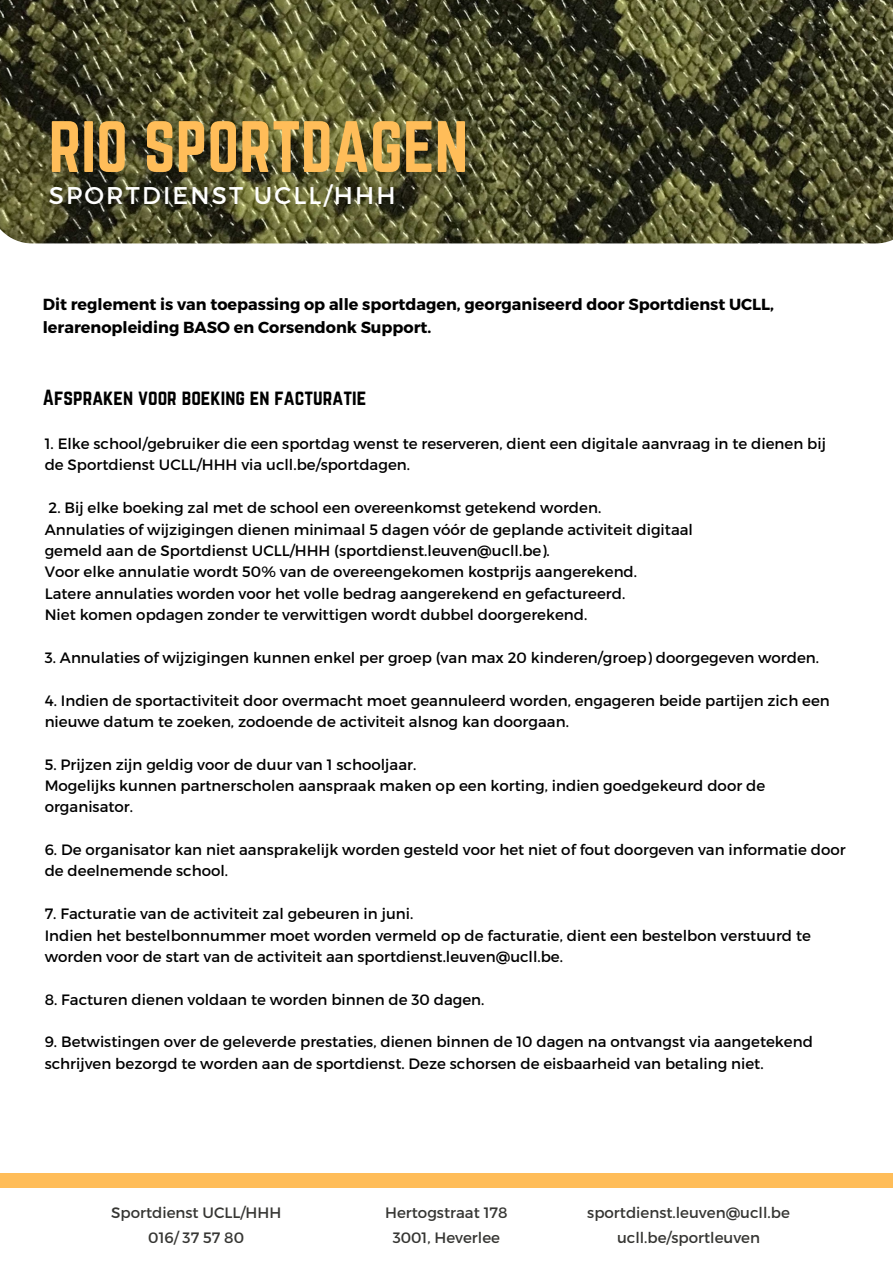
<style>
.page{position:relative;width:893px;height:1264px;background:#fff}
.page>*{position:absolute;margin:0;border:0;box-sizing:border-box;transform-origin:0 0}
.t1{font:63.6px "Norwester";color:#ffbd59}
.t2{font:24.15px "Montserrat";letter-spacing:.09em;color:#fff}
.t3{font:19.2px "Norwester";color:#000}
.t4{font:700 16.05px/23.5px "Montserrat";color:#000}
.t5{font:15px/21.3px "Montserrat";color:#000}
.t6{font:15px/25.2px "Montserrat";color:#363633;text-align:center}
</style>
<div class="page">
<div style="left:0;top:1173px;width:892px;height:14px;background:#ffbd59"></div>
<img style="left:0;top:0;width:892px;height:243px">
<h1 class="t1" style="left:49px;top:108px;width:421px">RIO SPORTDAGEN</h1>
<h2 class="t2" style="left:49px;top:180px;width:348px">SPORTDIENST UCLL/HHH</h2>
<p class="t4" style="left:43px;top:291px;width:732px">Dit reglement is van toepassing op alle sportdagen, georganiseerd door Sportdienst UCLL, lerarenopleiding BASO en Corsendonk Support.</p>
<p class="t3" style="left:43px;top:385px;width:325px">Afspraken voor boeking en facturatie</p>
<p class="t5" style="left:45px;top:432px;width:782px">1. Elke school/gebruiker die een sportdag wenst te reserveren, dient een digitale aanvraag in te dienen bij de Sportdienst UCLL/HHH via ucll.be/sportdagen.</p>
<p class="t5" style="left:45px;top:496px;width:649px">2. Bij elke boeking zal met de school een overeenkomst getekend worden.<br>Annulaties of wijzigingen dienen minimaal 5 dagen vóór de geplande activiteit digitaal gemeld aan de Sportdienst UCLL/HHH (sportdienst.leuven@ucll.be).<br>Voor elke annulatie wordt 50% van de overeengekomen kostprijs aangerekend.<br>Latere annulaties worden voor het volle bedrag aangerekend en gefactureerd.<br>Niet komen opdagen zonder te verwittigen wordt dubbel doorgerekend.</p>
<p class="t5" style="left:45px;top:646px;width:776px">3. Annulaties of wijzigingen kunnen enkel per groep (van max 20 kinderen/groep) doorgegeven worden.</p>
<p class="t5" style="left:45px;top:688px;width:786px">4. Indien de sportactiviteit door overmacht moet geannuleerd worden, engageren beide partijen zich een nieuwe datum te zoeken, zodoende de activiteit alsnog kan doorgaan.</p>
<p class="t5" style="left:45px;top:753px;width:722px">5. Prijzen zijn geldig voor de duur van 1 schooljaar.<br>Mogelijks kunnen partnerscholen aanspraak maken op een korting, indien goedgekeurd door de organisator.</p>
<p class="t5" style="left:45px;top:838px;width:802px">6. De organisator kan niet aansprakelijk worden gesteld voor het niet of fout doorgeven van informatie door de deelnemende school.</p>
<p class="t5" style="left:45px;top:902px;width:767px">7. Facturatie van de activiteit zal gebeuren in juni.<br>Indien het bestelbonnummer moet worden vermeld op de facturatie, dient een bestelbon verstuurd te worden voor de start van de activiteit aan sportdienst.leuven@ucll.be.</p>
<p class="t5" style="left:45px;top:987px;width:441px">8. Facturen dienen voldaan te worden binnen de 30 dagen.</p>
<p class="t5" style="left:45px;top:1030px;width:769px">9. Betwistingen over de geleverde prestaties, dienen binnen de 10 dagen na ontvangst via aangetekend schrijven bezorgd te worden aan de sportdienst. Deze schorsen de eisbaarheid van betaling niet.</p>
<p class="t6" style="left:111px;top:1198px;width:172px">Sportdienst UCLL/HHH<br>016/ 37 57 80</p>
<p class="t6" style="left:385px;top:1198px;width:124px">Hertogstraat 178<br>3001, Heverlee</p>
<p class="t6" style="left:587px;top:1198px;width:204px">sportdienst.leuven@ucll.be ucll.be/sportleuven</p>
</div>
